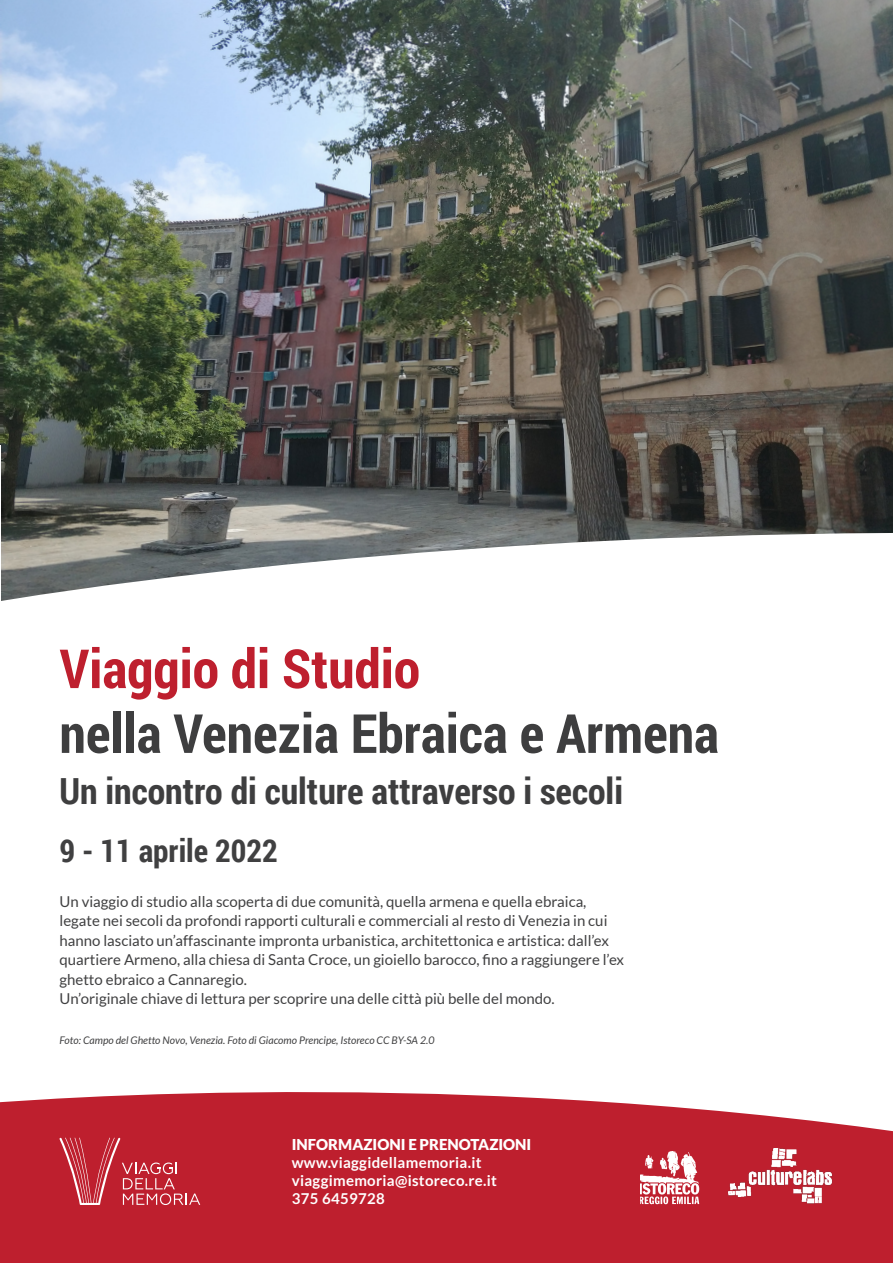
<style>
.page{position:relative;width:893px;height:1263px;background:#fff}
.page>*{position:absolute;margin:0;border:0;box-sizing:border-box;transform-origin:0 0}
.t1{font:700 54px "Roboto Condensed";color:#3e3e3f}
.t2{font:700 54px "Roboto Condensed";color:#be1f2e}
.t3{font:700 36px "Roboto Condensed";color:#3e3e3f}
.t4{font:700 31.5px "Roboto Condensed";color:#404041}
.t5{font:15px/19.5px "Lato";color:#404041}
.t6{font:700 15px "Lato";letter-spacing:.02em;color:#fff}
.t7{font:900 15px "Lato";color:#fff}
.t8{font:italic 10.5px "Lato";color:#404041}
</style>
<div class="page">
<img style="left:0;top:0;width:893px;height:601px">
<div style="left:0;top:1092px;width:893px;height:171px;background:#be1f2e"></div>
<svg style="left:59px;top:1138px;width:141px;height:67px;background:#c53a47"></svg>
<img style="left:727px;top:1148px;width:106px;height:55px">
<img style="left:640px;top:1151px;width:62px;height:55px">
<p class="t2" style="left:60px;top:631px;width:362px">Viaggio di Studio</p>
<p class="t1" style="left:60px;top:696px;width:661px">nella Venezia Ebraica e Armena</p>
<p class="t3" style="left:60px;top:766px;width:565px">Un incontro di culture attraverso i secoli</p>
<p class="t4" style="left:60px;top:828px;width:220px">9 - 11 aprile 2022</p>
<p class="t5" style="left:60px;top:891px;width:528px">Un viaggio di studio alla scoperta di due comunità, quella armena e quella ebraica,</p>
<p class="t5" style="left:60px;top:911px;width:566px">legate nei secoli da profondi rapporti culturali e commerciali al resto di Venezia in cui hanno lasciato un’affascinante impronta urbanistica, architettonica e artistica: dall’ex quartiere Armeno, alla chiesa di Santa Croce, un gioiello barocco, fino a raggiungere l’ex ghetto ebraico a Cannaregio.</p>
<p class="t5" style="left:60px;top:989px;width:497px">Un’originale chiave di lettura per scoprire una delle città più belle del mondo.</p>
<p class="t8" style="left:60px;top:1034px;width:376px">Foto: Campo del Ghetto Novo, Venezia. Foto di Giacomo Prencipe, Istoreco CC BY-SA 2.0</p>
<p class="t7" style="left:292px;top:1135px;width:241px">INFORMAZIONI E PRENOTAZIONI</p>
<p class="t6" style="left:292px;top:1154px;width:191px">www.viaggidellamemoria.it</p>
<p class="t6" style="left:292px;top:1172px;width:207px">viaggimemoria@istoreco.re.it</p>
<p class="t6" style="left:292px;top:1190px;width:94px">375 6459728</p>
</div>
